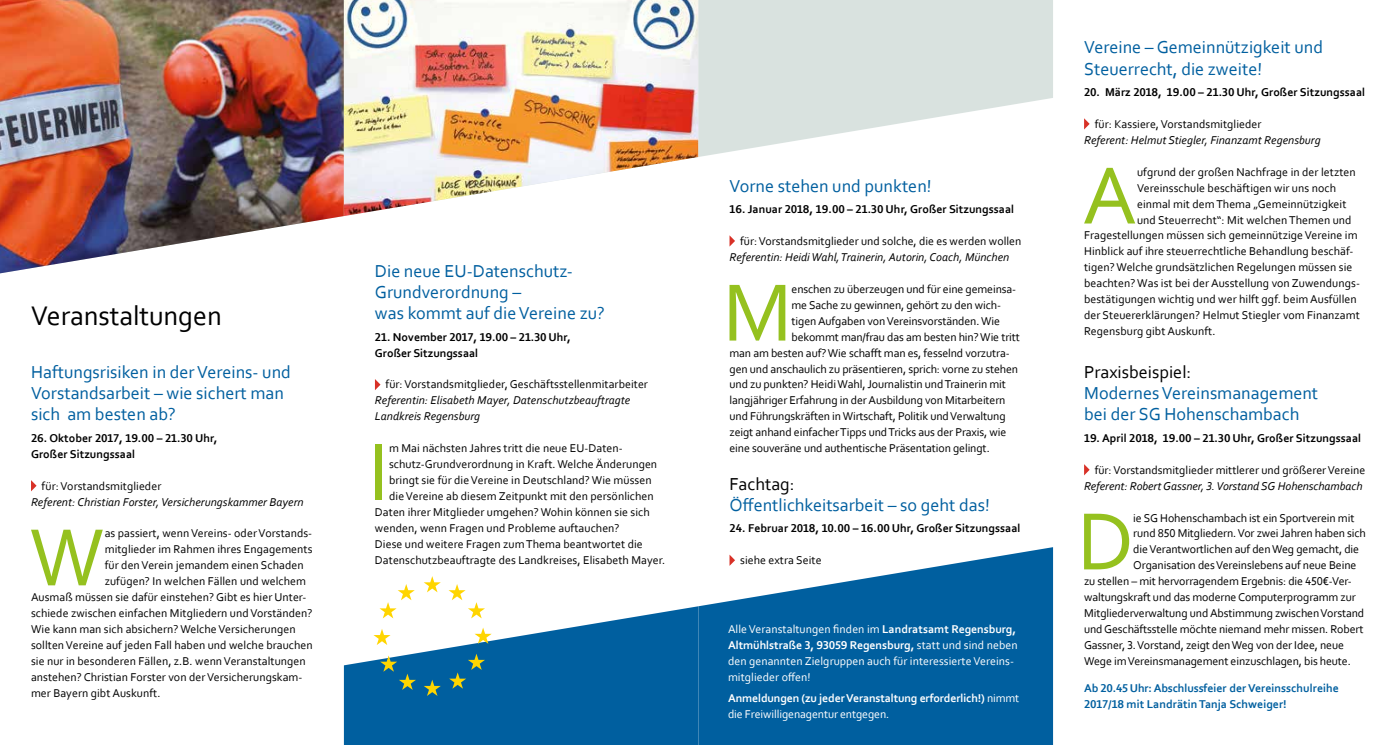
<style>
.page{position:relative;width:1397px;height:745px;background:#fff}
.page>*{position:absolute;margin:0;border:0;box-sizing:border-box;transform-origin:0 0}
.t1{font:85.12px "Corbel";color:#95c11f}
.t2{font:28.12px "Corbel";letter-spacing:-.005em;color:#000}
.t3{font:18.12px/21.2px "Corbel";color:#005f9f}
.t4{font:18.12px "Corbel";color:#000}
.t5{font:11.88px "Corbel";letter-spacing:.005em;color:#000}
.t6{font:700 11.88px/16px "Corbel";letter-spacing:.005em;color:#000}
.t7{font:italic 11.88px/16px "Corbel";letter-spacing:.005em;color:#000}
.t8{font:11.88px/16px "Corbel";letter-spacing:.005em;color:#fff}
.t9{font:700 11.88px/16px "Corbel";letter-spacing:-.01em;color:#fff}
.t10{font:700 11.88px/16px "Corbel";letter-spacing:.005em;color:#005f9f}
.s1{font-weight:700}
.s2{font-weight:400}
</style>
<div class="page">
<img style="left:0;top:0;width:344px;height:273px">
<svg style="left:31px;top:480px;width:6px;height:11px"></svg>
<svg style="left:375px;top:379px;width:5px;height:11px"></svg>
<svg style="left:729px;top:235px;width:6px;height:11px"></svg>
<svg style="left:1084px;top:118px;width:5px;height:11px"></svg>
<svg style="left:1084px;top:464px;width:5px;height:11px"></svg>
<img style="left:344px;top:0;width:354px;height:216px">
<svg style="left:698px;top:547px;width:354px;height:197px;background:#2677ad"></svg>
<svg style="left:344px;top:606px;width:354px;height:138px;fill:#005f9f"></svg>
<svg style="left:698px;top:0;width:354px;height:157px;fill:#d9e2df"></svg>
<svg style="left:424px;top:576px;width:16px;height:16px"></svg>
<svg style="left:423px;top:679px;width:17px;height:16px"></svg>
<svg style="left:380px;top:655px;width:36px;height:34px"></svg>
<svg style="left:373px;top:628px;width:17px;height:16px"></svg>
<svg style="left:379px;top:584px;width:35px;height:34px"></svg>
<svg style="left:448px;top:584px;width:37px;height:34px"></svg>
<svg style="left:474px;top:627px;width:17px;height:16px"></svg>
<svg style="left:449px;top:653px;width:36px;height:35px"></svg>
<h2 class="t2" style="left:31px;top:297px;width:192px">Veranstaltungen</h2>
<h3 class="t3" style="left:31px;top:360px;width:261px">Haftungsrisiken in der Vereins- und<br>Vorstandsarbeit – wie sichert man sich am besten ab?</h3>
<p class="t6" style="left:31px;top:429px;width:188px">26. Oktober 2017, 19.00 – 21.30 Uhr,<br>Großer Sitzungssaal</p>
<p class="t5" style="left:42px;top:478px;width:121px">für: Vorstandsmitglieder</p>
<p class="t7" style="left:31px;top:493px;width:274px">Referent: Christian Forster, Versicherungskammer Bayern</p>
<h1 class="t1" style="left:29px;top:504px;width:77px">W</h1>
<p class="t5" style="left:105px;top:526px;width:209px">as passiert, wenn Vereins- oder Vorstands-</p>
<p class="t5" style="left:105px;top:541px;width:209px">mitglieder im Rahmen ihres Engagements</p>
<p class="t5" style="left:105px;top:557px;width:200px">für den Verein jemandem einen Schaden</p>
<p class="t5" style="left:105px;top:573px;width:203px">zufügen? In welchen Fällen und welchem</p>
<p class="t5" style="left:31px;top:589px;width:277px">Ausmaß müssen sie dafür einstehen? Gibt es hier Unter-</p>
<p class="t5" style="left:31px;top:605px;width:283px">schiede zwischen einfachen Mitgliedern und Vorständen?</p>
<p class="t5" style="left:31px;top:621px;width:266px">Wie kann man sich absichern? Welche Versicherungen</p>
<p class="t5" style="left:31px;top:637px;width:283px">sollten Vereine auf jeden Fall haben und welche brauchen</p>
<p class="t5" style="left:31px;top:653px;width:276px">sie nur in besonderen Fällen, z.B. wenn Veranstaltungen</p>
<p class="t5" style="left:31px;top:669px;width:273px">anstehen? Christian Forster von der Versicherungskam-</p>
<p class="t5" style="left:31px;top:685px;width:131px">mer Bayern gibt Auskunft.</p>
<h3 class="t3" style="left:375px;top:259px;width:231px">Die neue EU-Datenschutz-<br>Grundverordnung –<br>was kommt auf die Vereine zu?</h3>
<p class="t6" style="left:375px;top:328px;width:197px">21. November 2017, 19.00 – 21.30 Uhr,<br>Großer Sitzungssaal</p>
<p class="t5" style="left:385px;top:377px;width:264px">für: Vorstandsmitglieder, Geschäftsstellenmitarbeiter</p>
<p class="t7" style="left:375px;top:392px;width:257px">Referentin: Elisabeth Mayer, Datenschutzbeauftragte<br>Landkreis Regensburg</p>
<h1 class="t1" style="left:368px;top:419px;width:22px">I</h1>
<p class="t5" style="left:389px;top:440px;width:235px">m Mai nächsten Jahres tritt die neue EU-Daten-</p>
<p class="t5" style="left:389px;top:456px;width:269px">schutz-Grundverordnung in Kraft. Welche Änderungen</p>
<p class="t5" style="left:389px;top:472px;width:264px">bringt sie für die Vereine in Deutschland? Wie müssen</p>
<p class="t5" style="left:389px;top:488px;width:266px">die Vereine ab diesem Zeitpunkt mit den persönlichen</p>
<p class="t5" style="left:375px;top:504px;width:276px">Daten ihrer Mitglieder umgehen? Wohin können sie sich</p>
<p class="t5" style="left:375px;top:520px;width:246px">wenden, wenn Fragen und Probleme auftauchen?</p>
<p class="t5" style="left:375px;top:536px;width:269px">Diese und weitere Fragen zum Thema beantwortet die</p>
<p class="t5" style="left:375px;top:552px;width:292px">Datenschutzbeauftragte des Landkreises, Elisabeth Mayer.</p>
<h3 class="t3" style="left:729px;top:174px;width:204px">Vorne stehen und punkten!</h3>
<p class="t6" style="left:729px;top:200px;width:286px">16. Januar 2018, 19.00 – 21.30 Uhr, Großer Sitzungssaal</p>
<p class="t5" style="left:740px;top:233px;width:283px">für: Vorstandsmitglieder und solche, die es werden wollen</p>
<p class="t7" style="left:729px;top:248px;width:281px">Referentin: Heidi Wahl, Trainerin, Autorin, Coach, München</p>
<h1 class="t1" style="left:722px;top:259px;width:71px">M</h1>
<p class="t5" style="left:791px;top:281px;width:226px">enschen zu überzeugen und für eine gemeinsa-</p>
<p class="t5" style="left:791px;top:297px;width:211px">me Sache zu gewinnen, gehört zu den wich-</p>
<p class="t5" style="left:791px;top:313px;width:210px">tigen Aufgaben von Vereinsvorständen. Wie</p>
<p class="t5" style="left:791px;top:329px;width:230px">bekommt man/frau das am besten hin? Wie tritt</p>
<p class="t5" style="left:729px;top:345px;width:281px">man am besten auf? Wie schafft man es, fesselnd vorzutra-</p>
<p class="t5" style="left:729px;top:361px;width:290px">gen und anschaulich zu präsentieren, sprich: vorne zu stehen</p>
<p class="t5" style="left:729px;top:377px;width:278px">und zu punkten? Heidi Wahl, Journalistin und Trainerin mit</p>
<p class="t5" style="left:729px;top:393px;width:277px">langjähriger Erfahrung in der Ausbildung von Mitarbeitern</p>
<p class="t5" style="left:729px;top:409px;width:278px">und Führungskräften in Wirtschaft, Politik und Verwaltung</p>
<p class="t5" style="left:729px;top:425px;width:278px">zeigt anhand einfacher Tipps und Tricks aus der Praxis, wie</p>
<p class="t5" style="left:729px;top:440px;width:262px">eine souveräne und authentische Präsentation gelingt.</p>
<h3 class="t4" style="left:729px;top:472px;width:67px">Fachtag:</h3>
<h3 class="t3" style="left:729px;top:493px;width:262px">Öffentlichkeitsarbeit – so geht das!</h3>
<p class="t6" style="left:729px;top:519px;width:292px">24. Februar 2018, 10.00 – 16.00 Uhr, Großer Sitzungssaal</p>
<p class="t5" style="left:740px;top:552px;width:83px">siehe extra Seite</p>
<p class="t8" style="left:728px;top:620px;width:291px">Alle Veranstaltungen finden im <span class="s1">Landratsamt Regensburg, Altmühlstraße 3, 93059 Regensburg,</span> statt und sind neben den genannten Zielgruppen auch für interessierte Vereins&shy;mitglieder offen!</p>
<p class="t9" style="left:728px;top:689px;width:293px">Anmeldungen (zu jeder Veranstaltung erforderlich!) <span class="s2">nimmt die Freiwilligenagentur entgegen.</span></p>
<h3 class="t3" style="left:1083px;top:36px;width:240px">Vereine – Gemeinnützigkeit und<br>Steuerrecht, die zweite!</h3>
<p class="t6" style="left:1083px;top:83px;width:283px">20. März 2018, 19.00 – 21.30 Uhr, Großer Sitzungssaal</p>
<p class="t5" style="left:1094px;top:116px;width:168px">für: Kassiere, Vorstandsmitglieder</p>
<p class="t7" style="left:1083px;top:131px;width:238px">Referent: Helmut Stiegler, Finanzamt Regensburg</p>
<h1 class="t1" style="left:1082px;top:142px;width:56px">A</h1>
<p class="t5" style="left:1136px;top:164px;width:220px">ufgrund der großen Nachfrage in der letzten</p>
<p class="t5" style="left:1136px;top:180px;width:200px">Vereinsschule beschäftigen wir uns noch</p>
<p class="t5" style="left:1136px;top:196px;width:211px">einmal mit dem Thema „Gemeinnützigkeit</p>
<p class="t5" style="left:1136px;top:212px;width:216px">und Steuerrecht“: Mit welchen Themen und</p>
<p class="t5" style="left:1083px;top:228px;width:275px">Fragestellungen müssen sich gemeinnützige Vereine im</p>
<p class="t5" style="left:1083px;top:244px;width:271px">Hinblick auf ihre steuerrechtliche Behandlung beschäf-</p>
<p class="t5" style="left:1083px;top:260px;width:270px">tigen? Welche grundsätzlichen Regelungen müssen sie</p>
<p class="t5" style="left:1083px;top:276px;width:277px">beachten? Was ist bei der Ausstellung von Zuwendungs-</p>
<p class="t5" style="left:1083px;top:292px;width:274px">bestätigungen wichtig und wer hilft ggf. beim Ausfüllen</p>
<p class="t5" style="left:1083px;top:308px;width:277px">der Steuererklärungen? Helmut Stiegler vom Finanzamt</p>
<p class="t5" style="left:1083px;top:324px;width:133px">Regensburg gibt Auskunft.</p>
<h3 class="t4" style="left:1083px;top:360px;width:109px">Praxisbeispiel:</h3>
<h3 class="t3" style="left:1083px;top:382px;width:236px">Modernes Vereinsmanagement bei der SG Hohenschambach</h3>
<p class="t6" style="left:1083px;top:429px;width:278px">19. April 2018, 19.00 – 21.30 Uhr, Großer Sitzungssaal</p>
<p class="t5" style="left:1094px;top:462px;width:272px">für: Vorstandsmitglieder mittlerer und größerer Vereine</p>
<p class="t7" style="left:1083px;top:477px;width:280px">Referent: Robert Gassner, 3. Vorstand SG Hohenschambach</p>
<h1 class="t1" style="left:1076px;top:488px;width:59px">D</h1>
<p class="t5" style="left:1133px;top:510px;width:223px">ie SG Hohenschambach ist ein Sportverein mit</p>
<p class="t5" style="left:1133px;top:526px;width:234px">rund 850 Mitgliedern. Vor zwei Jahren haben sich</p>
<p class="t5" style="left:1133px;top:541px;width:227px">die Verantwortlichen auf den Weg gemacht, die</p>
<p class="t5" style="left:1133px;top:557px;width:224px">Organisation des Vereinslebens auf neue Beine</p>
<p class="t5" style="left:1083px;top:573px;width:269px">zu stellen – mit hervorragendem Ergebnis: die 450€-Ver-</p>
<p class="t5" style="left:1083px;top:589px;width:273px">waltungskraft und das moderne Computerprogramm zur</p>
<p class="t5" style="left:1083px;top:605px;width:281px">Mitgliederverwaltung und Abstimmung zwischen Vorstand</p>
<p class="t5" style="left:1083px;top:621px;width:281px">und Geschäftsstelle möchte niemand mehr missen. Robert</p>
<p class="t5" style="left:1083px;top:637px;width:261px">Gassner, 3. Vorstand, zeigt den Weg von der Idee, neue</p>
<p class="t5" style="left:1083px;top:653px;width:268px">Wege im Vereinsmanagement einzuschlagen, bis heute.</p>
<p class="t10" style="left:1083px;top:679px;width:256px">Ab 20.45 Uhr: Abschlussfeier der Vereinsschulreihe<br>2017/18 mit Landrätin Tanja Schweiger!</p>
</div>
